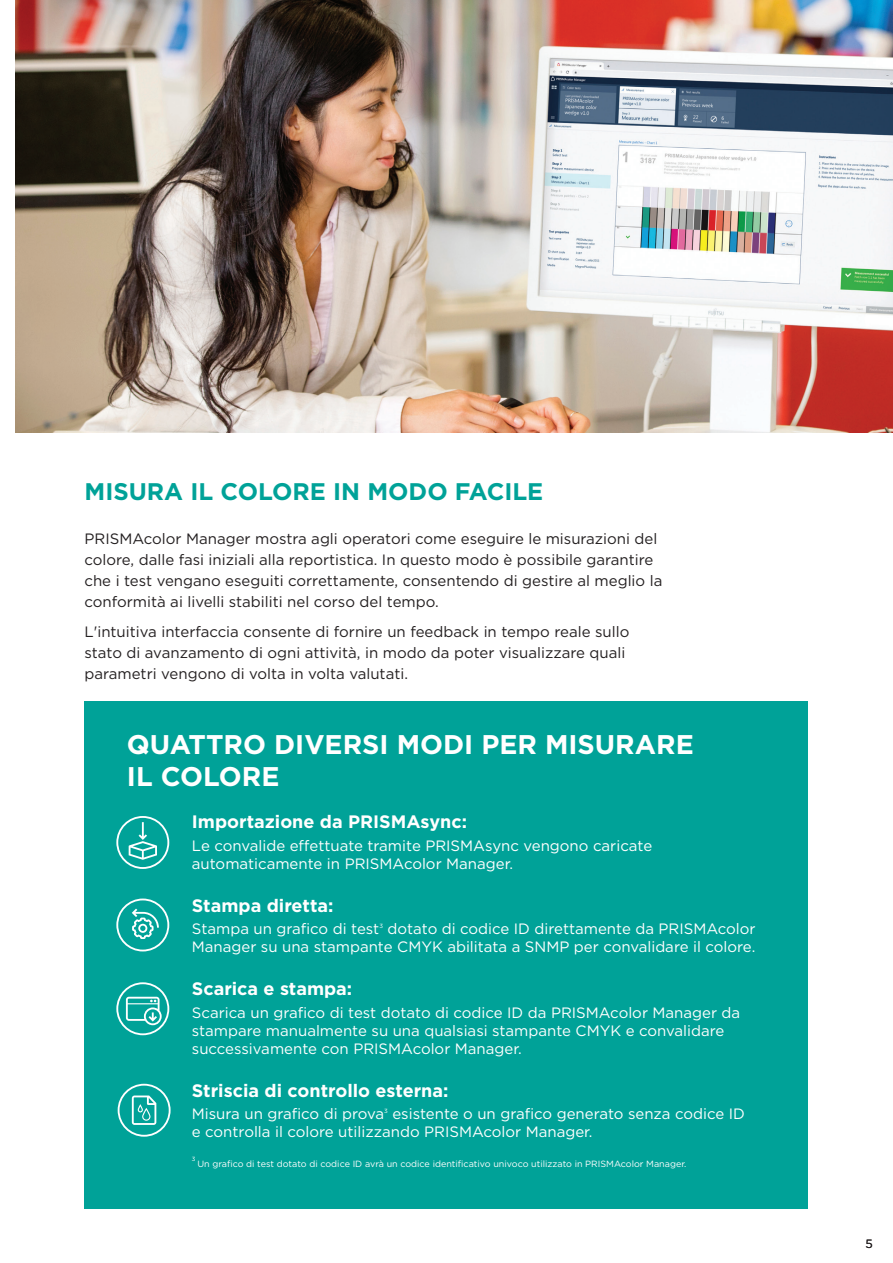
<style>
.page{position:relative;width:893px;height:1263px;background:#fff}
.page>*{position:absolute;margin:0;border:0;box-sizing:border-box;transform-origin:0 0}
.t1{font:700 27px/32.4px "Gotham";color:#fff}
.t2{font:700 24px "Gotham";color:#00a298}
.t3{font:700 18px "Gotham";color:#fff}
.t4{font:15px/18px "Gotham";color:#fff}
.t5{font:15px/21px "Gotham";color:#231f20}
.t6{font:12px "Gotham";color:#231f20}
.t7{font:9px "Gotham";color:#fff}
.t8{font:6px "Gotham";color:#fff}
</style>
<div class="page">
<img style="left:16px;top:0;width:877px;height:432px">
<div style="left:85px;top:702px;width:723px;height:507px;background:#00a298"></div>
<svg style="left:116px;top:816px;width:53px;height:53px"></svg>
<svg style="left:116px;top:898px;width:53px;height:53px"></svg>
<svg style="left:116px;top:982px;width:53px;height:53px"></svg>
<svg style="left:118px;top:1084px;width:53px;height:52px"></svg>
<p class="t2" style="left:85px;top:475px;width:460px">MISURA IL COLORE IN MODO FACILE</p>
<p class="t5" style="left:85px;top:528px;width:579px">PRISMAcolor Manager mostra agli operatori come eseguire le misurazioni del colore, dalle fasi iniziali alla reportistica. In questo modo è possibile garantire che i test vengano eseguiti correttamente, consentendo di gestire al meglio la conformità ai livelli stabiliti nel corso del tempo.</p>
<p class="t5" style="left:85px;top:621px;width:546px">L'intuitiva interfaccia consente di fornire un feedback in tempo reale sullo stato di avanzamento di ogni attività, in modo da poter visualizzare quali parametri vengono di volta in volta valutati.</p>
<p class="t1" style="left:127px;top:728px;width:568px">QUATTRO DIVERSI MODI PER MISURARE<br>IL COLORE</p>
<p class="t3" style="left:192px;top:810px;width:277px">Importazione da PRISMAsync:</p>
<p class="t4" style="left:192px;top:836px;width:462px">Le convalide effettuate tramite PRISMAsync vengono caricate automaticamente in PRISMAcolor Manager.</p>
<p class="t3" style="left:192px;top:894px;width:143px">Stampa diretta:</p>
<p class="t4" style="left:192px;top:919px;width:189px">Stampa un grafico di test</p>
<p class="t8" style="left:379px;top:922px;width:5px">3</p>
<p class="t4" style="left:192px;top:919px;width:565px;text-align:right">dotato di codice ID direttamente da PRISMAcolor<br>Manager su una stampante CMYK abilitata a SNMP per convalidare il colore.</p>
<p class="t3" style="left:192px;top:977px;width:162px">Scarica e stampa:</p>
<p class="t4" style="left:192px;top:1003px;width:550px">Scarica un grafico di test dotato di codice ID da PRISMAcolor Manager da stampare manualmente su una qualsiasi stampante CMYK e convalidare successivamente con PRISMAcolor Manager.</p>
<p class="t3" style="left:192px;top:1078px;width:258px">Striscia di controllo esterna:</p>
<p class="t4" style="left:192px;top:1104px;width:194px">Misura un grafico di prova</p>
<p class="t8" style="left:384px;top:1107px;width:5px">3</p>
<p class="t4" style="left:392px;top:1104px;width:354px">esistente o un grafico generato senza codice ID</p>
<p class="t4" style="left:192px;top:1122px;width:402px">e controlla il colore utilizzando PRISMAcolor Manager.</p>
<p class="t8" style="left:192px;top:1155px;width:5px">3</p>
<p class="t7" style="left:197px;top:1158px;width:490px">Un grafico di test dotato di codice ID avrà un codice identificativo univoco utilizzato in PRISMAcolor Manager.</p>
<p class="t6" style="left:865px;top:1236px;width:9px">5</p>
</div>
